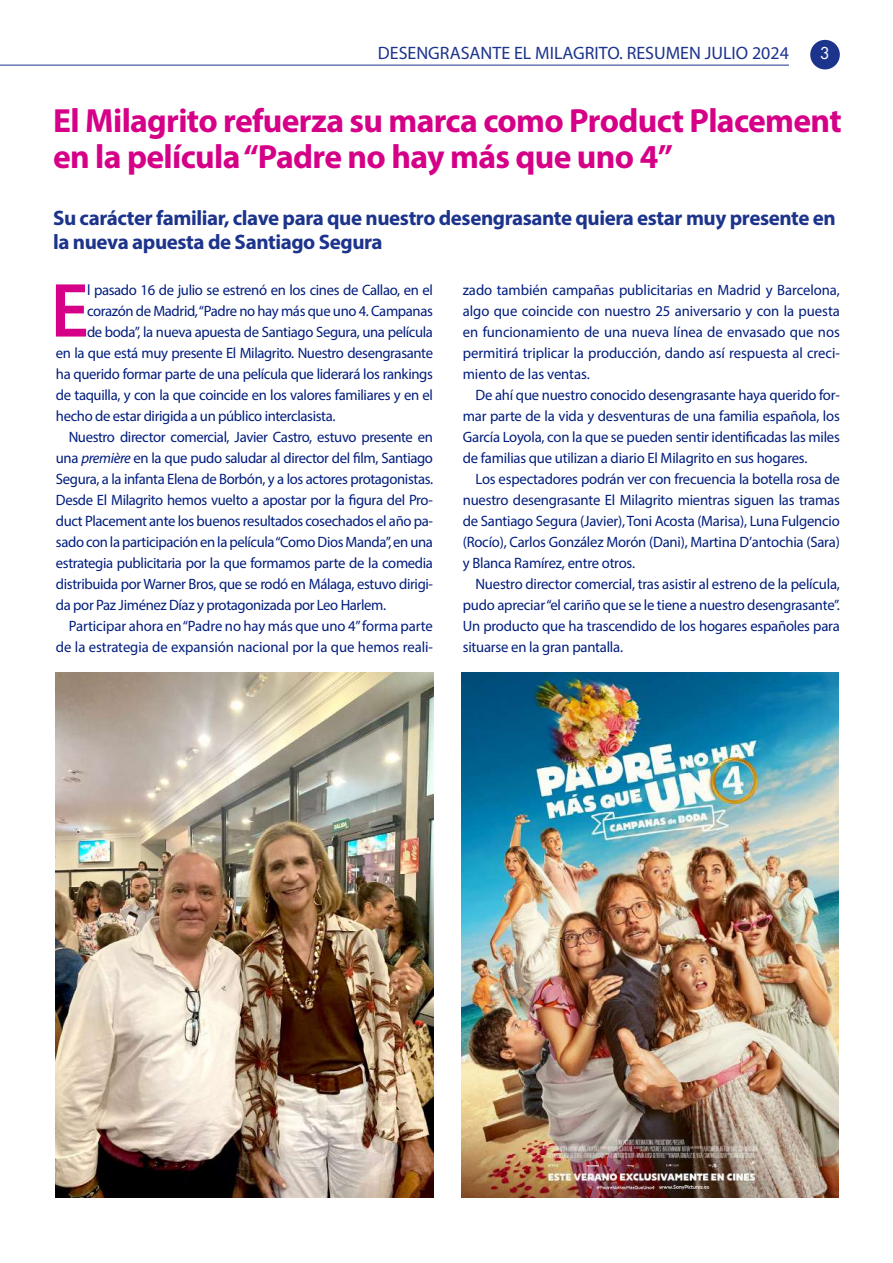
<style>
.page{position:relative;width:893px;height:1263px;background:#fff}
.page>*{position:absolute;margin:0;border:0;box-sizing:border-box;transform-origin:0 0}
.t1{font:600 77.25px "Myriad Pro";color:#d50087;scale:.96 1}
.t2{font:700 33.6px/36.6px "Myriad Pro";letter-spacing:-.02em;color:#d50087}
.t3{font:700 21px/24px "Myriad Pro";letter-spacing:-.02em;color:#1c348c}
.t4{font:18px "Myriad Pro";color:#1c348c}
.t5{font:18px "Futura PT";color:#fff}
.t6{font:15px/21px "Myriad Pro";letter-spacing:-.025em;color:#001d7e;text-align:justify}
.t7{font:15px "Myriad Pro";letter-spacing:-.005em;color:#001d7e}
.s1{font-style:italic}
</style>
<div class="page">
<div style="left:810px;top:40px;width:30px;height:29px;background:#1c348c;border-radius:50%"></div>
<hr style="left:0;top:65px;width:789px;height:1px;background:#1c348c">
<img style="left:55px;top:673px;width:378px;height:525px">
<img style="left:461px;top:673px;width:378px;height:525px">
<p class="t4" style="left:378px;top:42px;width:413px">DESENGRASANTE EL MILAGRITO. RESUMEN JULIO 2024</p>
<p class="t5" style="left:820px;top:42px;width:12px">3</p>
<h2 class="t2" style="left:53px;top:101px;width:790px">El Milagrito refuerza su marca como Product Placement en la película “Padre no hay más que uno 4”</h2>
<h3 class="t3" style="left:53px;top:205px;width:784px">Su carácter familiar, clave para que nuestro desengrasante quiera estar muy presente en la nueva apuesta de Santiago Segura</h3>
<h1 class="t1" style="left:51px;top:261px;width:41px">E</h1>
<p class="t6" style="left:87px;top:279px;width:347px">l pasado 16 de julio se estrenó en los cines de Callao, en el</p>
<p class="t6" style="left:87px;top:300px;width:347px">corazón de Madrid, “Padre no hay más que uno 4. Campanas</p>
<p class="t6" style="left:87px;top:321px;width:347px">de boda”, la nueva apuesta de Santiago Segura, una película</p>
<p class="t6" style="left:56px;top:342px;width:379px">en la que está muy presente El Milagrito. Nuestro desengrasante</p>
<p class="t6" style="left:56px;top:363px;width:379px">ha querido formar parte de una película que liderará los rankings</p>
<p class="t6" style="left:56px;top:384px;width:379px">de taquilla, y con la que coincide en los valores familiares y en el</p>
<p class="t6" style="left:56px;top:405px;width:281px">hecho de estar dirigida a un público interclasista.</p>
<p class="t6" style="left:69px;top:426px;width:366px">Nuestro director comercial, Javier Castro, estuvo presente en</p>
<p class="t6" style="left:56px;top:447px;width:379px">una <span class="s1">première</span> en la que pudo saludar al director del film, Santiago</p>
<p class="t6" style="left:56px;top:468px;width:379px">Segura, a la infanta Elena de Borbón, y a los actores protagonistas.</p>
<p class="t6" style="left:56px;top:489px;width:379px">Desde El Milagrito hemos vuelto a apostar por la figura del Pro-</p>
<p class="t6" style="left:56px;top:510px;width:379px">duct Placement ante los buenos resultados cosechados el año pa-</p>
<p class="t6" style="left:56px;top:531px;width:379px">sado con la participación en la película “Como Dios Manda”, en una</p>
<p class="t6" style="left:56px;top:552px;width:379px">estrategia publicitaria por la que formamos parte de la comedia</p>
<p class="t6" style="left:56px;top:573px;width:379px">distribuida por Warner Bros, que se rodó en Málaga, estuvo dirigi-</p>
<p class="t6" style="left:56px;top:594px;width:332px">da por Paz Jiménez Díaz y protagonizada por Leo Harlem.</p>
<p class="t7" style="left:69px;top:616px;width:366px">Participar ahora en “Padre no hay más que uno 4” forma parte</p>
<p class="t7" style="left:56px;top:637px;width:379px">de la estrategia de expansión nacional por la que hemos reali-</p>
<p class="t6" style="left:463px;top:279px;width:379px">zado también campañas publicitarias en Madrid y Barcelona, algo que coincide con nuestro 25 aniversario y con la puesta en funcionamiento de una nueva línea de envasado que nos permitirá triplicar la producción, dando así respuesta al creci&shy;miento de las ventas.</p>
<p class="t6" style="left:463px;top:384px;width:379px;text-indent:13px">De ahí que nuestro conocido desengrasante haya querido for&shy;mar parte de la vida y desventuras de una familia española, los García Loyola, con la que se pueden sentir identificadas las miles de familias que utilizan a diario El Milagrito en sus hogares.</p>
<p class="t6" style="left:463px;top:468px;width:379px;text-indent:13px">Los espectadores podrán ver con frecuencia la botella rosa de nuestro desengrasante El Milagrito mientras siguen las tramas de Santiago Segura (Javier), Toni Acosta (Marisa), Luna Fulgencio (Rocío), Carlos González Morón (Dani), Martina D’antochia (Sara) y Blanca Ramírez, entre otros.</p>
<p class="t6" style="left:463px;top:573px;width:379px;text-indent:13px">Nuestro director comercial, tras asistir al estreno de la película, pudo apreciar “el cariño que se le tiene a nuestro desengrasante”.<br>Un producto que ha trascendido de los hogares españoles para situarse en la gran pantalla.</p>
</div>
